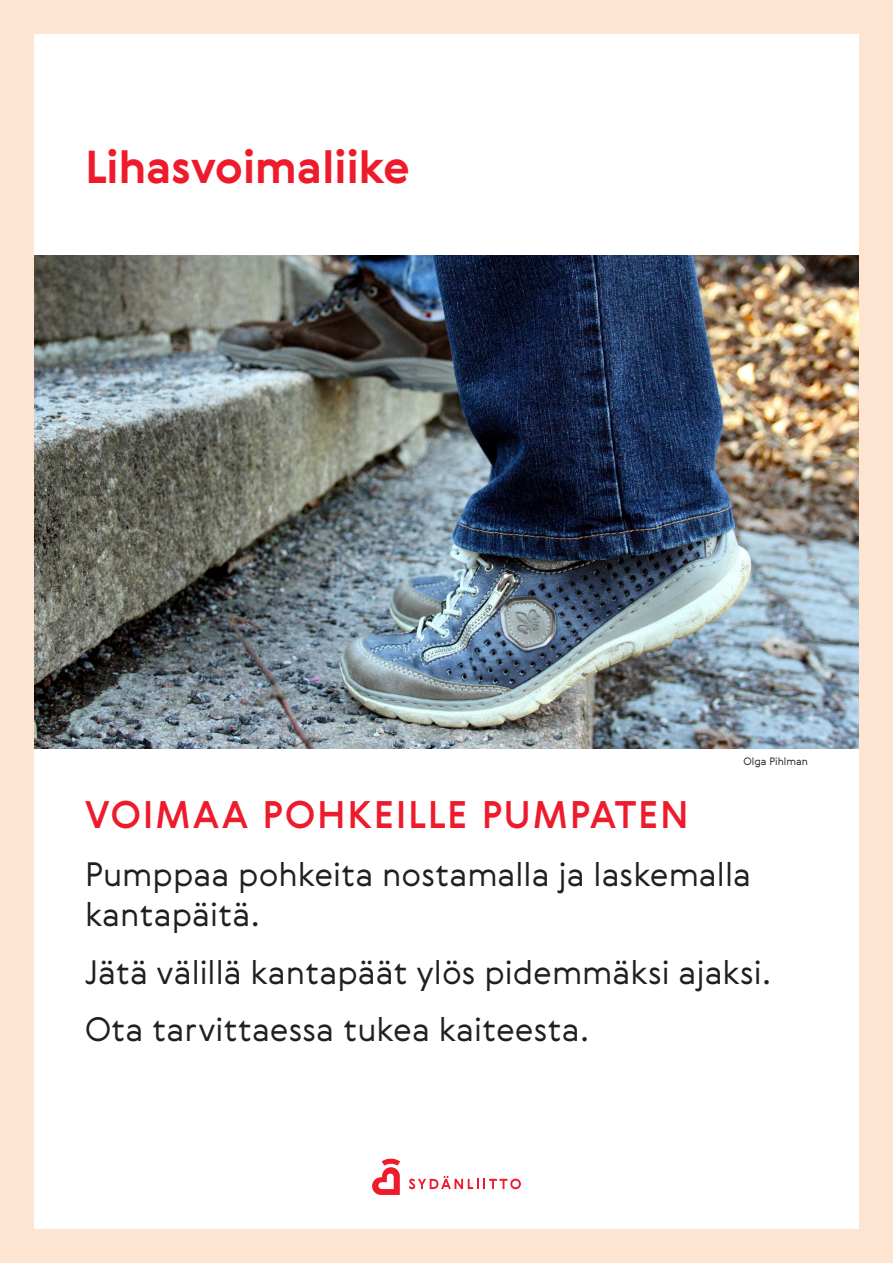
<style>
.page{position:relative;width:893px;height:1263px;background:#fee5d2}
.page>*{position:absolute;margin:0;border:0;box-sizing:border-box;transform-origin:0 0}
.otsikot{font:700 45px "Gerbera";letter-spacing:-.01em;color:#ee1b2c}
.leipis{font:500 37.5px "Gerbera";letter-spacing:.045em;color:#ee1b2c}
.leipis-2{font:300 33px/40.5px "Gerbera";color:#231f20}
.leipis-3{font:300 10.5px "Gerbera";color:#231f20}
</style>
<div class="page">
<div style="left:34px;top:34px;width:825px;height:1195px;background:#fff"></div>
<svg style="left:372px;top:1158px;width:28px;height:37px"></svg>
<svg style="left:409px;top:1176px;width:112px;height:13px"></svg>
<img style="left:34px;top:255px;width:825px;height:493px">
<p class="otsikot" style="left:85px;top:137px;width:327px">Lihasvoimaliike</p>
<p class="leipis-3" style="left:744px;top:754px;width:66px">Olga Pihlman</p>
<p class="leipis" style="left:85px;top:789px;width:605px">VOIMAA POHKEILLE PUMPATEN</p>
<p class="leipis-2" style="left:85px;top:853px;width:667px">Pumppaa pohkeita nostamalla ja laskemalla kantapäitä.</p>
<p class="leipis-2" style="left:85px;top:951px;width:688px">Jätä välillä kantapäät ylös pidemmäksi ajaksi.</p>
<p class="leipis-2" style="left:85px;top:1008px;width:506px">Ota tarvittaessa tukea kaiteesta.</p>
</div>
